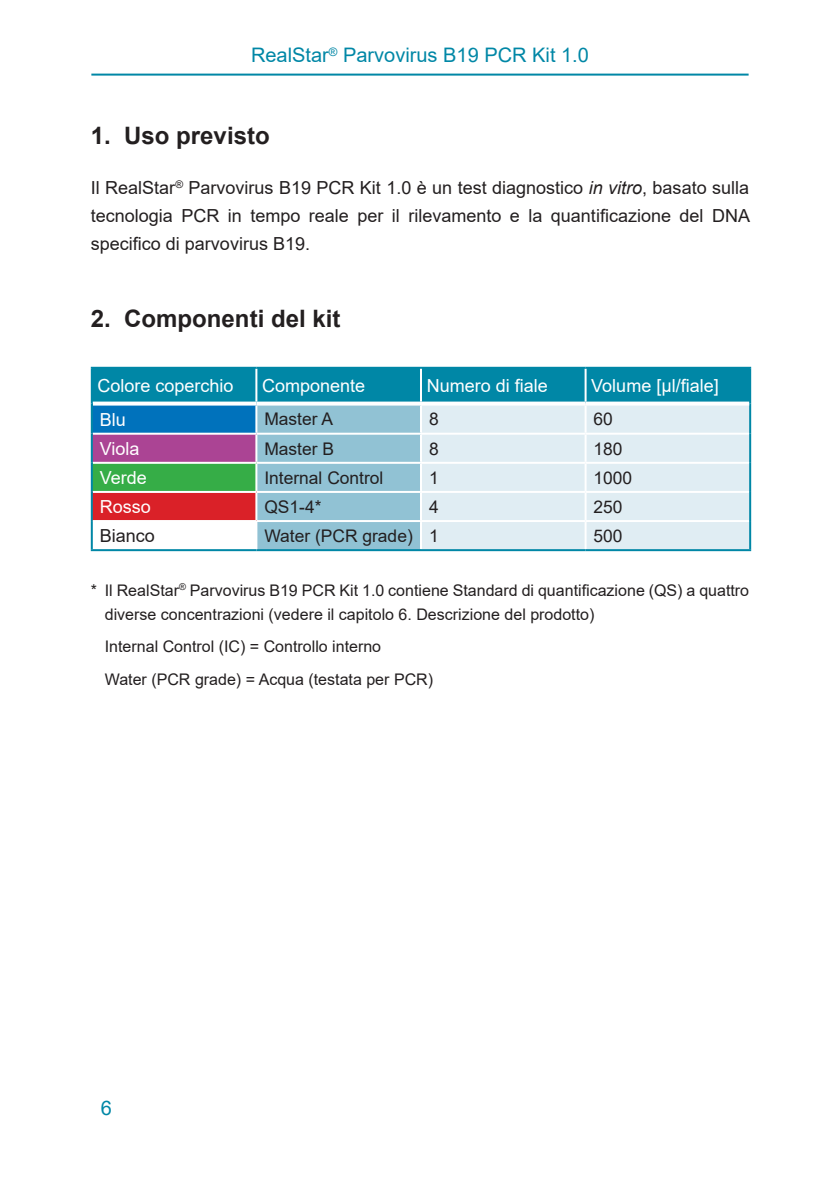
<style>
.page{position:relative;width:840px;height:1191px;background:#fff}
.page>*{position:absolute;margin:0;border:0;box-sizing:border-box;transform-origin:0 0}
.Level_1{font:700 24px "Arial";color:#231f20}
.Seitenkopf{font:20px "Arial";color:#0087a6}
.Mengentext{font:18px/28px "Arial";color:#231f20;text-align:justify}
.Component_name_white{font:18px "Arial";color:#fff}
.Component_name_black{font:18px "Arial";color:#231f20}
.Daten{font:17.4px "Arial";color:#231f20}
.Fussnote{font:16px/24px "Arial";color:#231f20}
.s1{font-style:italic}
</style>
<div class="page">
<hr style="left:91px;top:74px;width:657px;height:2px;background:#0087a6">
<svg style="left:93px;top:369px;width:655px;height:180px;background:#45a1be"></svg>
<div style="left:422px;top:405px;width:326px;height:144px;background:#e0edf3"></div>
<div style="left:92px;top:434px;width:164px;height:29px;background:#ab4494"></div>
<div style="left:92px;top:463px;width:164px;height:29px;background:#36ad47"></div>
<div style="left:92px;top:492px;width:164px;height:29px;background:#da2128"></div>
<div style="left:92px;top:521px;width:164px;height:29px;background:#fff"></div>
<hr style="left:420px;top:405px;width:2px;height:28px;background:#fff">
<hr style="left:584px;top:405px;width:2px;height:28px;background:#fff">
<hr style="left:256px;top:433px;width:165px;height:2px;background:#fff">
<hr style="left:421px;top:433px;width:164px;height:2px;background:#fff">
<hr style="left:420px;top:435px;width:2px;height:27px;background:#fff">
<hr style="left:585px;top:433px;width:163px;height:2px;background:#fff">
<hr style="left:584px;top:435px;width:2px;height:27px;background:#fff">
<hr style="left:256px;top:462px;width:165px;height:2px;background:#fff">
<hr style="left:421px;top:462px;width:164px;height:2px;background:#fff">
<hr style="left:420px;top:464px;width:2px;height:27px;background:#fff">
<hr style="left:585px;top:462px;width:163px;height:2px;background:#fff">
<hr style="left:584px;top:464px;width:2px;height:27px;background:#fff">
<hr style="left:256px;top:491px;width:165px;height:2px;background:#fff">
<hr style="left:421px;top:491px;width:164px;height:2px;background:#fff">
<hr style="left:420px;top:493px;width:2px;height:27px;background:#fff">
<hr style="left:585px;top:491px;width:163px;height:2px;background:#fff">
<hr style="left:584px;top:493px;width:2px;height:27px;background:#fff">
<hr style="left:256px;top:520px;width:165px;height:2px;background:#fff">
<hr style="left:421px;top:520px;width:164px;height:2px;background:#fff">
<hr style="left:420px;top:522px;width:2px;height:27px;background:#fff">
<hr style="left:585px;top:520px;width:163px;height:2px;background:#fff">
<hr style="left:584px;top:522px;width:2px;height:27px;background:#fff">
<hr style="left:748px;top:403px;width:2px;height:31px;background:#0087a6">
<hr style="left:748px;top:434px;width:2px;height:29px;background:#0087a6">
<hr style="left:748px;top:463px;width:2px;height:29px;background:#0087a6">
<hr style="left:748px;top:492px;width:2px;height:29px;background:#0087a6">
<hr style="left:748px;top:521px;width:2px;height:28px;background:#0087a6">
<hr style="left:256px;top:549px;width:165px;height:2px;background:#0087a6">
<hr style="left:421px;top:549px;width:164px;height:2px;background:#0087a6">
<hr style="left:585px;top:549px;width:165px;height:2px;background:#0087a6">
<hr style="left:91px;top:367px;width:165px;height:2px;background:#0087a6">
<hr style="left:91px;top:369px;width:2px;height:34px;background:#0087a6">
<svg style="left:93px;top:401px;width:163px;height:4px"></svg>
<hr style="left:256px;top:367px;width:165px;height:2px;background:#0087a6">
<hr style="left:255px;top:369px;width:2px;height:32px;background:#fff">
<svg style="left:256px;top:401px;width:165px;height:4px"></svg>
<hr style="left:421px;top:367px;width:164px;height:2px;background:#0087a6">
<hr style="left:420px;top:369px;width:2px;height:32px;background:#fff">
<svg style="left:421px;top:401px;width:164px;height:4px"></svg>
<hr style="left:585px;top:367px;width:165px;height:2px;background:#0087a6">
<hr style="left:748px;top:369px;width:2px;height:34px;background:#0087a6">
<hr style="left:584px;top:369px;width:2px;height:32px;background:#fff">
<svg style="left:585px;top:401px;width:163px;height:4px"></svg>
<hr style="left:91px;top:403px;width:2px;height:31px;background:#0087a6">
<hr style="left:255px;top:405px;width:2px;height:28px;background:#fff">
<hr style="left:93px;top:433px;width:163px;height:2px;background:#fff">
<hr style="left:255px;top:435px;width:2px;height:27px;background:#fff">
<hr style="left:91px;top:434px;width:2px;height:29px;background:#0087a6">
<hr style="left:93px;top:462px;width:163px;height:2px;background:#fff">
<hr style="left:255px;top:464px;width:2px;height:27px;background:#fff">
<hr style="left:91px;top:463px;width:2px;height:29px;background:#0087a6">
<hr style="left:93px;top:491px;width:163px;height:2px;background:#fff">
<hr style="left:255px;top:493px;width:2px;height:27px;background:#fff">
<hr style="left:91px;top:492px;width:2px;height:29px;background:#0087a6">
<hr style="left:93px;top:520px;width:163px;height:2px;background:#fff">
<hr style="left:255px;top:522px;width:2px;height:27px;background:#fff">
<hr style="left:91px;top:521px;width:2px;height:28px;background:#0087a6">
<hr style="left:91px;top:549px;width:165px;height:2px;background:#0087a6">
<p class="Seitenkopf" style="left:251px;top:41px;width:339px">RealStar<sup>®</sup> Parvovirus B19 PCR Kit 1.0</p>
<p class="Level_1" style="left:91px;top:118px;width:180px">1. Uso previsto</p>
<p class="Mengentext" style="left:91px;top:174px;width:660px">Il RealStar<sup>®</sup> Parvovirus B19 PCR Kit 1.0 è un test diagnostico <span class="s1">in vitro</span>, basato sulla tecnologia PCR in tempo reale per il rilevamento e la quantificazione del DNA specifico di parvovirus B19.</p>
<p class="Level_1" style="left:91px;top:302px;width:251px">2. Componenti del kit</p>
<p class="Component_name_white" style="left:97px;top:373px;width:138px">Colore coperchio</p>
<p class="Component_name_white" style="left:262px;top:373px;width:105px">Componente</p>
<p class="Component_name_white" style="left:426px;top:373px;width:123px">Numero di fiale</p>
<p class="Component_name_white" style="left:591px;top:373px;width:129px">Volume [µl/fiale]</p>
<p class="Component_name_white" style="left:100px;top:407px;width:28px">Blu</p>
<p class="Daten" style="left:264px;top:407px;width:70px">Master A</p>
<p class="Daten" style="left:429px;top:407px;width:11px">8</p>
<p class="Daten" style="left:593px;top:407px;width:21px">60</p>
<p class="Component_name_white" style="left:100px;top:436px;width:41px">Viola</p>
<p class="Daten" style="left:264px;top:436px;width:71px">Master B</p>
<p class="Daten" style="left:429px;top:436px;width:11px">8</p>
<p class="Daten" style="left:593px;top:436px;width:31px">180</p>
<p class="Component_name_white" style="left:100px;top:465px;width:49px">Verde</p>
<p class="Daten" style="left:264px;top:465px;width:120px">Internal Control</p>
<p class="Daten" style="left:429px;top:465px;width:11px">1</p>
<p class="Daten" style="left:593px;top:465px;width:40px">1000</p>
<p class="Component_name_white" style="left:100px;top:494px;width:53px">Rosso</p>
<p class="Daten" style="left:264px;top:495px;width:59px">QS1-4*</p>
<p class="Daten" style="left:429px;top:495px;width:11px">4</p>
<p class="Daten" style="left:593px;top:495px;width:31px">250</p>
<p class="Component_name_black" style="left:100px;top:523px;width:57px">Bianco</p>
<p class="Daten" style="left:264px;top:524px;width:150px">Water (PCR grade)</p>
<p class="Daten" style="left:429px;top:524px;width:11px">1</p>
<p class="Daten" style="left:593px;top:524px;width:31px">500</p>
<p class="Fussnote" style="left:105px;top:578px;width:645px;text-indent:-14px">* Il RealStar<sup>®</sup> Parvovirus B19 PCR Kit 1.0 contiene Standard di quantificazione (QS) a quattro diverse concentrazioni (vedere il capitolo 6. Descrizione del prodotto)</p>
<p class="Fussnote" style="left:105px;top:634px;width:278px">Internal Control (IC) = Controllo interno</p>
<p class="Fussnote" style="left:105px;top:667px;width:329px">Water (PCR grade) = Acqua (testata per PCR)</p>
<p class="Seitenkopf" style="left:101px;top:1094px;width:13px">6</p>
</div>
